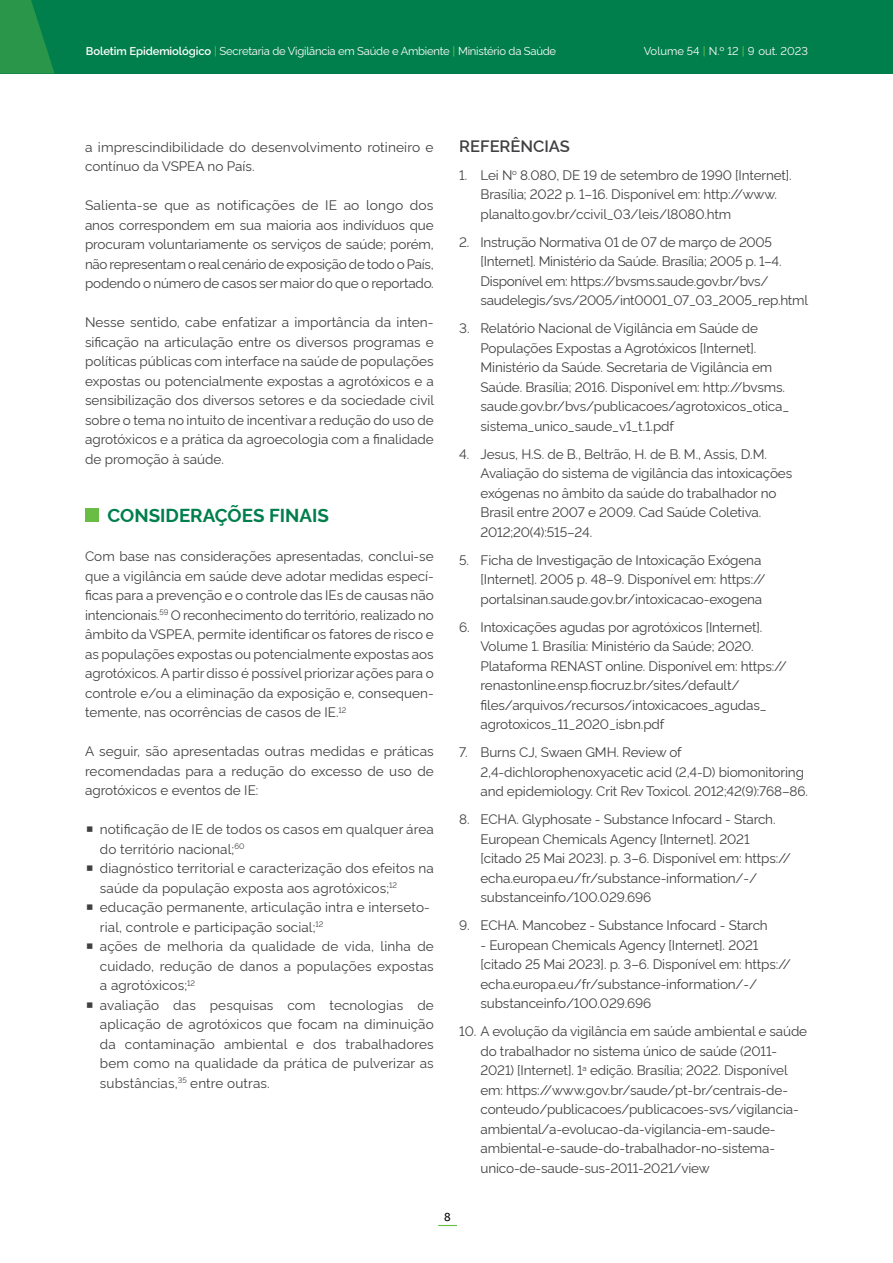
<style>
.page{position:relative;width:893px;height:1263px;background:#fff}
.page>*{position:absolute;margin:0;border:0;box-sizing:border-box;transform-origin:0 0}
.subtitulo_1_1_linha{font:700 18.75px "Rawline";color:#007e4c}
.subtitulo_1_1_linha-2{font:600 16.5px "Rawline";color:#414042}
.indentado_referencias2{font:13.5px/19.5px "Rawline";letter-spacing:-.01em;color:#414042}
.Texto_miolo{font:13.5px/19.5px "Rawline";letter-spacing:.01em;color:#414042;text-align:justify}
.t1{font:12px "Fira Sans";color:#000}
.t2{font:11.25px "Rawline";letter-spacing:-.02em;color:#fff}
.t3{font:11.25px "Rawline";color:#fff}
.s1{font-weight:600}
.s2{font-weight:500;color:#69bd45}
</style>
<div class="page">
<div style="left:0;top:0;width:893px;height:74px;background:#007e4c"></div>
<svg style="left:438px;top:1225px;width:19px;height:1px"></svg>
<svg style="left:0;top:0;width:54px;height:74px"></svg>
<div style="left:85px;top:508px;width:14px;height:14px;background:#69bd45"></div>
<p class="t2" style="left:86px;top:42px;width:472px"><span class="s1">Boletim Epidemiológico</span> <span class="s2">|</span> Secretaria de Vigilância em Saúde e Ambiente <span class="s2">|</span> Ministério da Saúde</p>
<p class="t3" style="left:644px;top:43px;width:166px">Volume 54 <span class="s2">|</span> N.º 12 <span class="s2">|</span> 9 out. 2023</p>
<p class="Texto_miolo" style="left:85px;top:136px;width:350px">a imprescindibilidade do desenvolvimento rotineiro e contínuo da VSPEA no País.</p>
<p class="Texto_miolo" style="left:85px;top:194px;width:350px">Salienta-se que as notificações de IE ao longo dos anos correspondem em sua maioria aos indivíduos que procuram voluntariamente os serviços de saúde; porém, não representam o real cenário de exposição de todo o País, podendo o número de casos ser maior do que o reportado.</p>
<p class="Texto_miolo" style="left:85px;top:311px;width:351px">Nesse sentido, cabe enfatizar a importância da inten&shy;sificação na articulação entre os diversos programas e políticas públicas com interface na saúde de populações expostas ou potencialmente expostas a agrotóxicos e a sensibilização dos diversos setores e da sociedade civil sobre o tema no intuito de incentivar a redução do uso de agrotóxicos e a prática da agroecologia com a finalidade de promoção à saúde.</p>
<p class="subtitulo_1_1_linha" style="left:108px;top:501px;width:223px">CONSIDERAÇÕES FINAIS</p>
<p class="Texto_miolo" style="left:85px;top:545px;width:350px">Com base nas considerações apresentadas, conclui-se que a vigilância em saúde deve adotar medidas especí&shy;ficas para a prevenção e o controle das IEs de causas não intencionais.<sup>59</sup> O reconhecimento do território, realizado no âmbito da VSPEA, permite identificar os fatores de risco e as populações expostas ou potencialmente expostas aos agrotóxicos. A partir disso é possível priorizar ações para o controle e/ou a eliminação da exposição e, consequen&shy;temente, nas ocorrências de casos de IE.<sup>12</sup></p>
<p class="Texto_miolo" style="left:85px;top:740px;width:350px">A seguir, são apresentadas outras medidas e práticas recomendadas para a redução do excesso de uso de agrotóxicos e eventos de IE:</p>
<p class="Texto_miolo" style="left:100px;top:818px;width:335px">notificação de IE de todos os casos em qualquer área do território nacional;<sup>60</sup></p>
<p class="Texto_miolo" style="left:100px;top:857px;width:335px">diagnóstico territorial e caracterização dos efeitos na saúde da população exposta aos agrotóxicos;<sup>12</sup></p>
<p class="Texto_miolo" style="left:100px;top:896px;width:331px">educação permanente, articulação intra e interseto&shy;rial, controle e participação social;<sup>12</sup></p>
<p class="Texto_miolo" style="left:100px;top:935px;width:335px">ações de melhoria da qualidade de vida, linha de cuidado, redução de danos a populações expostas a agrotóxicos;<sup>12</sup></p>
<p class="Texto_miolo" style="left:100px;top:994px;width:335px">avaliação das pesquisas com tecnologias de aplicação de agrotóxicos que focam na diminuição da contaminação ambiental e dos trabalhadores bem como na qualidade da prática de pulverizar as substâncias,<sup>35</sup> entre outras.</p>
<p class="subtitulo_1_1_linha-2" style="left:459px;top:133px;width:112px">REFERÊNCIAS</p>
<p class="indentado_referencias2" style="left:480px;top:164px;width:313px;text-indent:-21px">1. Lei N<sup>o</sup> 8.080, DE 19 de setembro de 1990 [Internet].<br>Brasília; 2022 p. 1–16. Disponível em: http://www. planalto.gov.br/ccivil_03/leis/l8080.htm</p>
<p class="indentado_referencias2" style="left:480px;top:231px;width:329px;text-indent:-21px">2. Instrução Normativa 01 de 07 de março de 2005 [Internet]. Ministério da Saúde. Brasília; 2005 p. 1–4.<br>Disponível em: https://bvsms.saude.gov.br/bvs/ saudelegis/svs/2005/int0001_07_03_2005_rep.html</p>
<p class="indentado_referencias2" style="left:480px;top:317px;width:310px;text-indent:-21px">3. Relatório Nacional de Vigilância em Saúde de Populações Expostas a Agrotóxicos [Internet].<br>Ministério da Saúde. Secretaria de Vigilância em Saúde. Brasília; 2016. Disponível em: http://bvsms. saude.gov.br/bvs/publicacoes/agrotoxicos_otica_ sistema_unico_saude_v1_t.1.pdf</p>
<p class="indentado_referencias2" style="left:480px;top:443px;width:313px;text-indent:-21px">4. Jesus, H.S. de B., Beltrão, H. de B. M., Assis, D.M.<br>Avaliação do sistema de vigilância das intoxicações exógenas no âmbito da saúde do trabalhador no Brasil entre 2007 e 2009. Cad Saúde Coletiva.<br>2012;20(4):515–24.</p>
<p class="indentado_referencias2" style="left:480px;top:549px;width:287px;text-indent:-21px">5. Ficha de Investigação de Intoxicação Exógena [Internet]. 2005 p. 48–9. Disponível em: https:// portalsinan.saude.gov.br/intoxicacao-exogena</p>
<p class="indentado_referencias2" style="left:480px;top:616px;width:308px;text-indent:-21px">6. Intoxicações agudas por agrotóxicos [Internet].<br>Volume 1. Brasília: Ministério da Saúde; 2020.<br>Plataforma RENAST online. Disponível em: https:// renastonline.ensp.fiocruz.br/sites/default/ files/arquivos/recursos/intoxicacoes_agudas_ agrotoxicos_11_2020_isbn.pdf</p>
<p class="indentado_referencias2" style="left:480px;top:741px;width:329px;text-indent:-21px">7. Burns CJ, Swaen GMH. Review of<br>2,4-dichlorophenoxyacetic acid (2,4-D) biomonitoring and epidemiology. Crit Rev Toxicol. 2012;42(9):768–86.</p>
<p class="indentado_referencias2" style="left:480px;top:808px;width:312px;text-indent:-21px">8. ECHA. Glyphosate - Substance Infocard - Starch.<br>European Chemicals Agency [Internet]. 2021 [citado 25 Mai 2023]. p. 3–6. Disponível em: https:// echa.europa.eu/fr/substance-information/-/ substanceinfo/100.029.696</p>
<p class="indentado_referencias2" style="left:459px;top:914px;width:310px">9. ECHA. Mancobez - Substance Infocard - Starch</p>
<p class="indentado_referencias2" style="left:480px;top:934px;width:312px">- European Chemicals Agency [Internet]. 2021 [citado 25 Mai 2023]. p. 3–6. Disponível em: https:// echa.europa.eu/fr/substance-information/-/ substanceinfo/100.029.696</p>
<p class="indentado_referencias2" style="left:480px;top:1020px;width:328px;text-indent:-21px">10. A evolução da vigilância em saúde ambiental e saúde do trabalhador no sistema único de saúde (2011- 2021) [Internet]. 1<sup>a</sup> edição. Brasília; 2022. Disponível em: https://www.gov.br/saude/pt-br/centrais-de&shy;conteudo/publicacoes/publicacoes-svs/vigilancia&shy;ambiental/a-evolucao-da-vigilancia-em-saude&shy;ambiental-e-saude-do-trabalhador-no-sistema&shy;unico-de-saude-sus-2011-2021/view</p>
<p class="t1" style="left:444px;top:1207px;width:8px">8</p>
</div>
